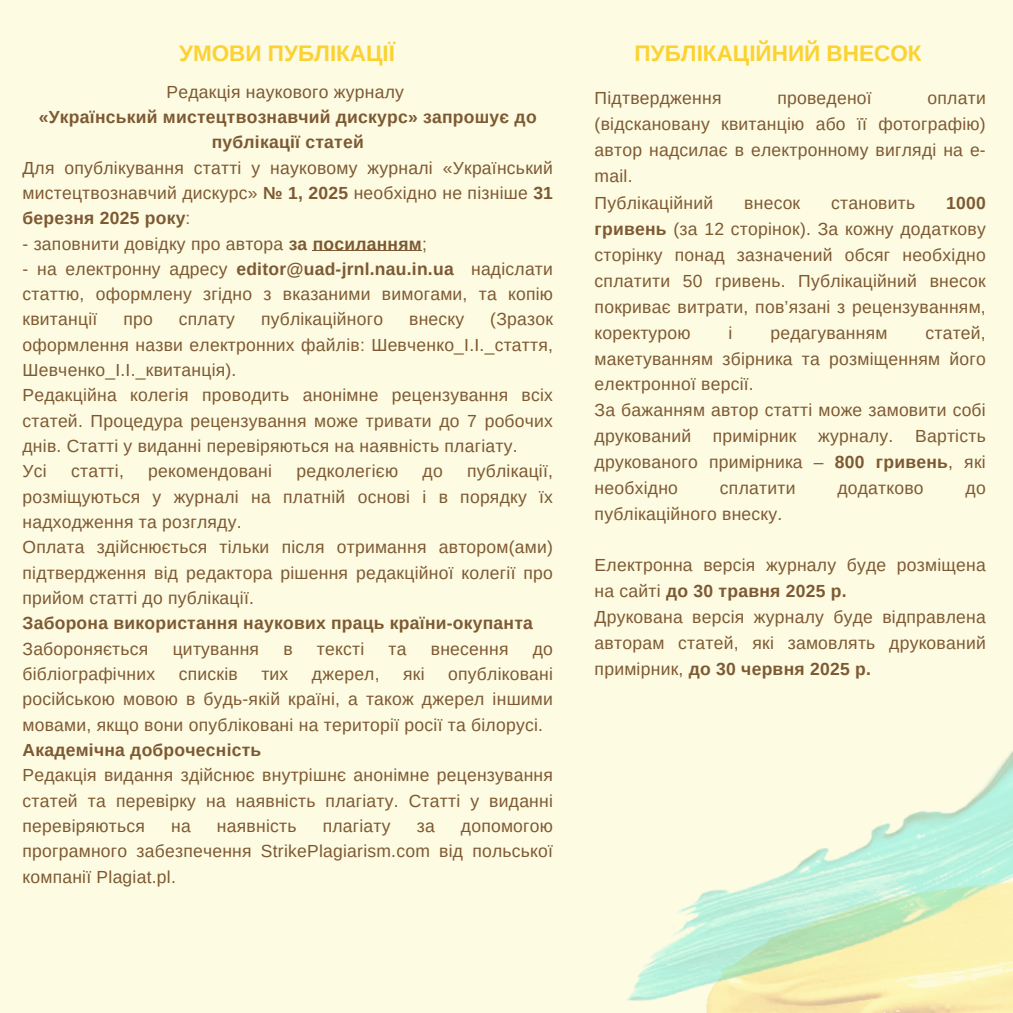
<style>
.page{position:relative;width:1013px;height:1013px;background:#fff}
.page>*{position:absolute;margin:0;border:0;box-sizing:border-box;transform-origin:0 0}
.t1{font:700 22.5px "Arimo";color:#fbd232}
.t2{font:17.5px/25.2px "Arimo";letter-spacing:.015em;color:#7d5932;text-align:justify}
.t3{font:700 17.5px/25.2px "Arimo";letter-spacing:.015em;color:#7d5932;text-align:center}
.s1{font-weight:700}
</style>
<div class="page">
<div style="left:0;top:0;width:1012px;height:1012px;background:#fdfbe2"></div>
<img style="left:626px;top:751px;width:386px;height:261px">
<hr style="left:313px;top:250px;width:109px;height:1px;background:#7d5932">
<p class="t1" style="left:179px;top:40px;width:217px">УМОВИ ПУБЛІКАЦІЇ</p>
<p class="t1" style="left:634px;top:40px;width:288px">ПУБЛІКАЦІЙНИЙ ВНЕСОК</p>
<p class="t2" style="left:166px;top:79px;width:239px">Редакція наукового журналу</p>
<p class="t3" style="left:39px;top:104px;width:499px">«Український мистецтвознавчий дискурс» запрошує до публікації статей</p>
<p class="t2" style="left:23px;top:155px;width:532px">Для опублікування статті у науковому журналі «Український мистецтвознавчий дискурс» <span class="s1">№ 1, 2025</span> необхідно не пізніше <span class="s1">31 березня 2025 року</span>:</p>
<p class="t2" style="left:23px;top:231px;width:406px">- заповнити довідку про автора <span class="s1">за посиланням</span>;</p>
<p class="t2" style="left:23px;top:256px;width:532px">- на електронну адресу <span class="s1">editor@uad-jrnl.nau.in.ua</span> надіслати статтю, оформлену згідно з вказаними вимогами, та копію квитанції</p>
<p class="t2" style="left:123px;top:307px;width:31px">про</p>
<p class="t2" style="left:179px;top:307px;width:58px">сплату</p>
<p class="t2" style="left:261px;top:307px;width:124px">публікаційного</p>
<p class="t2" style="left:409px;top:307px;width:57px">внеску</p>
<p class="t2" style="left:23px;top:307px;width:532px;text-indent:468px">(Зразок оформлення назви електронних файлів: Шевченко_І.І._стаття, Шевченко_І.І._квитанція).</p>
<p class="t2" style="left:23px;top:383px;width:532px">Редакційна колегія проводить анонімне рецензування всіх статей. Процедура рецензування може тривати до 7 робочих днів. Статті у виданні перевіряються на наявність плагіату.</p>
<p class="t2" style="left:23px;top:459px;width:26px">Усі</p>
<p class="t2" style="left:71px;top:459px;width:54px">статті,</p>
<p class="t2" style="left:148px;top:459px;width:125px">рекомендовані</p>
<p class="t2" style="left:296px;top:459px;width:103px">редколегією</p>
<p class="t2" style="left:422px;top:459px;width:22px">до</p>
<p class="t2" style="left:23px;top:459px;width:532px;text-indent:444px">публікації, розміщуються у журналі на платній основі і в порядку їх надходження та розгляду.</p>
<h1 class="t2" style="left:23px;top:534px;width:532px">Оплата здійснюється тільки після отримання автором(ами) підтвердження від редактора рішення редакційної колегії про прийом статті до публікації.</h1>
<p class="t3" style="left:23px;top:610px;width:512px">Заборона використання наукових праць країни-окупанта</p>
<p class="t2" style="left:23px;top:636px;width:127px">Забороняється</p>
<p class="t2" style="left:173px;top:636px;width:88px">цитування</p>
<p class="t2" style="left:283px;top:636px;width:11px">в</p>
<p class="t2" style="left:317px;top:636px;width:49px">тексті</p>
<p class="t2" style="left:388px;top:636px;width:19px">та</p>
<p class="t2" style="left:431px;top:636px;width:79px">внесення</p>
<p class="t2" style="left:533px;top:636px;width:22px">до</p>
<p class="t2" style="left:23px;top:661px;width:134px">бібліографічних</p>
<p class="t2" style="left:179px;top:661px;width:61px">списків</p>
<p class="t2" style="left:261px;top:661px;width:29px">тих</p>
<p class="t2" style="left:312px;top:661px;width:69px">джерел,</p>
<p class="t2" style="left:403px;top:661px;width:23px">які</p>
<p class="t2" style="left:23px;top:661px;width:532px;text-indent:426px">опубліковані російською мовою в будь-якій країні, а також джерел іншими мовами, якщо вони опубліковані на території росії та білорусі.</p>
<p class="t3" style="left:23px;top:737px;width:240px">Академічна доброчесність</p>
<p class="t2" style="left:23px;top:762px;width:532px">Редакція видання здійснює внутрішнє анонімне рецензування статей та перевірку на наявність плагіату. Статті у виданні перевіряються</p>
<p class="t2" style="left:171px;top:813px;width:21px">на</p>
<p class="t2" style="left:217px;top:813px;width:81px">наявність</p>
<p class="t2" style="left:323px;top:813px;width:69px">плагіату</p>
<p class="t2" style="left:417px;top:813px;width:19px">за</p>
<p class="t2" style="left:23px;top:813px;width:532px;text-indent:438px">допомогою програмного забезпечення StrikePlagiarism.com від польської компанії Plagiat.pl.</p>
<h1 class="t2" style="left:594px;top:86px;width:128px">Підтвердження</h1>
<h1 class="t2" style="left:777px;top:86px;width:96px">проведеної</h1>
<h1 class="t2" style="left:594px;top:85px;width:392px;line-height:25.9px;text-indent:333px">оплати (відскановану квитанцію або її фотографію) автор надсилає в електронному вигляді на e&shy;mail.</h1>
<p class="t2" style="left:594px;top:191px;width:120px">Публікаційний</p>
<p class="t2" style="left:744px;top:191px;width:58px">внесок</p>
<p class="t2" style="left:831px;top:191px;width:86px">становить</p>
<p class="t2" style="left:594px;top:190px;width:392px;line-height:25.9px;text-indent:351px"><span class="s1">1000 гривень</span> (за 12 сторінок). За кожну додаткову сторінку понад зазначений обсяг необхідно сплатити 50 гривень. Публікаційний внесок покриває витрати, пов’язані з рецензуванням, коректурою</p>
<p class="t2" style="left:594px;top:320px;width:392px;line-height:25.9px;text-indent:331px">статей, макетуванням збірника та розміщенням його електронної версії.</p>
<p class="t2" style="left:594px;top:397px;width:392px;line-height:25.9px">За бажанням автор статті може замовити собі друкований примірник журналу. Вартість друкованого примірника – <span class="s1">800 гривень</span>, які необхідно</p>
<p class="t2" style="left:728px;top:320px;width:5px">і</p>
<p class="t2" style="left:770px;top:320px;width:119px">редагуванням</p>
<p class="t2" style="left:720px;top:475px;width:77px">сплатити</p>
<p class="t2" style="left:837px;top:475px;width:88px">додатково</p>
<p class="t2" style="left:965px;top:475px;width:22px">до</p>
<p class="t2" style="left:594px;top:501px;width:189px">публікаційного внеску.</p>
<p class="t2" style="left:594px;top:552px;width:392px;line-height:25.9px">Електронна версія журналу буде розміщена на сайті <span class="s1">до 30 травня 2025 р.</span></p>
<p class="t2" style="left:594px;top:604px;width:392px;line-height:25.9px">Друкована версія журналу буде відправлена авторам статей, які замовлять друкований примірник, <span class="s1">до 30 червня 2025 р.</span></p>
</div>
